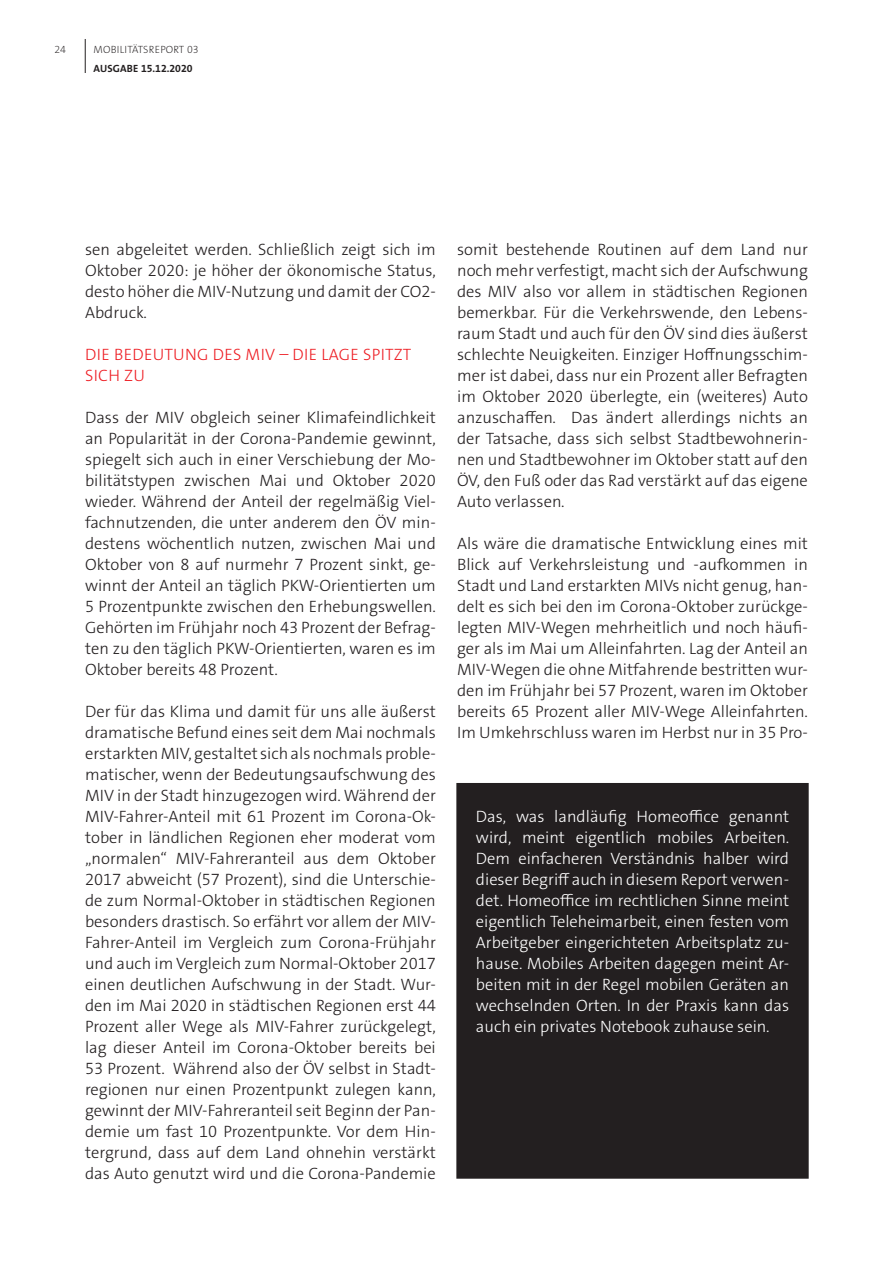
<style>
.page{position:relative;width:893px;height:1263px;background:#fff}
.page>*{position:absolute;margin:0;border:0;box-sizing:border-box;transform-origin:0 0}
.t1{font:300 16.5px/21px "The Sans Os F";color:#231f20;text-align:justify}
.t2{font:300 16.5px/21px "The Sans Os F";color:#fff;text-align:justify}
.t3{font:300 16.5px/21px "The Sans Os F";letter-spacing:.02em;color:#ee1d23}
.t4{font:200 10.5px "The Sans Os F";letter-spacing:.015em;color:#231f20}
.t5{font:700 10.5px "The Sans Os F";color:#231f20}
</style>
<div class="page">
<hr style="left:85px;top:39px;width:1px;height:34px;background:#231f20">
<div style="left:457px;top:784px;width:351px;height:394px;background:#231f20"></div>
<div style="left:456px;top:783px;width:353px;height:396px;border:2px solid #231f20"></div>
<p class="t4" style="left:54px;top:45px;width:13px">24</p>
<p class="t4" style="left:94px;top:44px;width:106px">MOBILITÄTSREPORT 03</p>
<p class="t5" style="left:94px;top:63px;width:101px">AUSGABE 15.12.2020</p>
<p class="t1" style="left:85px;top:240px;width:352px">sen abgeleitet werden. Schließlich zeigt sich im Oktober 2020: je höher der ökonomische Status, desto höher die MIV-Nutzung und damit der CO2- Abdruck.</p>
<p class="t3" style="left:85px;top:345px;width:328px">DIE BEDEUTUNG DES MIV – DIE LAGE SPITZT<br>SICH ZU</p>
<p class="t1" style="left:85px;top:408px;width:352px">Dass der MIV obgleich seiner Klimafeindlichkeit an Popularität in der Corona-Pandemie gewinnt, spiegelt sich auch in einer Verschiebung der Mo&shy;bilitätstypen zwischen Mai und Oktober 2020 wieder. Während der Anteil der regelmäßig Viel&shy;fachnutzenden, die unter anderem den ÖV min&shy;destens wöchentlich nutzen, zwischen Mai und Oktober von 8 auf nurmehr 7 Prozent sinkt, ge&shy;winnt der Anteil an täglich PKW-Orientierten um 5 Prozentpunkte zwischen den Erhebungswellen.<br>Gehörten im Frühjahr noch 43 Prozent der Befrag&shy;ten zu den täglich PKW-Orientierten, waren es im Oktober bereits 48 Prozent.</p>
<p class="t1" style="left:85px;top:702px;width:352px">Der für das Klima und damit für uns alle äußerst dramatische Befund eines seit dem Mai nochmals erstarkten MIV, gestaltet sich als nochmals proble&shy;matischer, wenn der Bedeutungsaufschwung des MIV in der Stadt hinzugezogen wird. Während der MIV-Fahrer-Anteil mit 61 Prozent im Corona-Ok&shy;tober in ländlichen Regionen eher moderat vom „normalen“ MIV-Fahreranteil aus dem Oktober 2017 abweicht (57 Prozent), sind die Unterschie&shy;de zum Normal-Oktober in städtischen Regionen besonders drastisch. So erfährt vor allem der MIV-Fahrer-Anteil im Vergleich zum Corona-Frühjahr und auch im Vergleich zum Normal-Oktober 2017 einen deutlichen Aufschwung in der Stadt. Wur&shy;den im Mai 2020 in städtischen Regionen erst 44<br>Prozent aller Wege als MIV-Fahrer zurückgelegt, lag dieser Anteil im Corona-Oktober bereits bei 53 Prozent. Während also der ÖV selbst in Stadt&shy;regionen nur einen Prozentpunkt zulegen kann, gewinnt der MIV-Fahreranteil seit Beginn der Pan&shy;demie um fast 10 Prozentpunkte. Vor dem Hin&shy;tergrund, dass auf dem Land ohnehin verstärkt das Auto genutzt wird und die Corona-Pandemie</p>
<p class="t1" style="left:457px;top:240px;width:352px">somit bestehende Routinen auf dem Land nur noch mehr verfestigt, macht sich der Aufschwung des MIV also vor allem in städtischen Regionen bemerkbar. Für die Verkehrswende, den Lebens&shy;raum Stadt und auch für den ÖV sind dies äußerst schlechte Neuigkeiten. Einziger Hoffnungsschim&shy;mer ist dabei, dass nur ein Prozent aller Befragten im Oktober 2020 überlegte, ein (weiteres) Auto anzuschaffen. Das ändert allerdings nichts an der Tatsache, dass sich selbst Stadtbewohnerin&shy;nen und Stadtbewohner im Oktober statt auf den ÖV, den Fuß oder das Rad verstärkt auf das eigene Auto verlassen.</p>
<p class="t1" style="left:457px;top:534px;width:352px">Als wäre die dramatische Entwicklung eines mit Blick auf Verkehrsleistung und -aufkommen in Stadt und Land erstarkten MIVs nicht genug, han&shy;delt es sich bei den im Corona-Oktober zurückge&shy;legten MIV-Wegen mehrheitlich und noch häufi&shy;ger als im Mai um Alleinfahrten. Lag der Anteil an MIV-Wegen die ohne Mitfahrende bestritten wur&shy;den im Frühjahr bei 57 Prozent, waren im Oktober bereits 65 Prozent aller MIV-Wege Alleinfahrten.<br>Im Umkehrschluss waren im Herbst nur in 35 Pro-</p>
<p class="t2" style="left:476px;top:807px;width:315px">Das, was landläufig Homeoffice genannt wird, meint eigentlich mobiles Arbeiten.<br>Dem einfacheren Verständnis halber wird dieser Begriff auch in diesem Report verwen&shy;det. Homeoffice im rechtlichen Sinne meint eigentlich Teleheimarbeit, einen festen vom Arbeitgeber eingerichteten Arbeitsplatz zu&shy;hause. Mobiles Arbeiten dagegen meint Ar&shy;beiten mit in der Regel mobilen Geräten an wechselnden Orten. In der Praxis kann das auch ein privates Notebook zuhause sein.</p>
</div>
